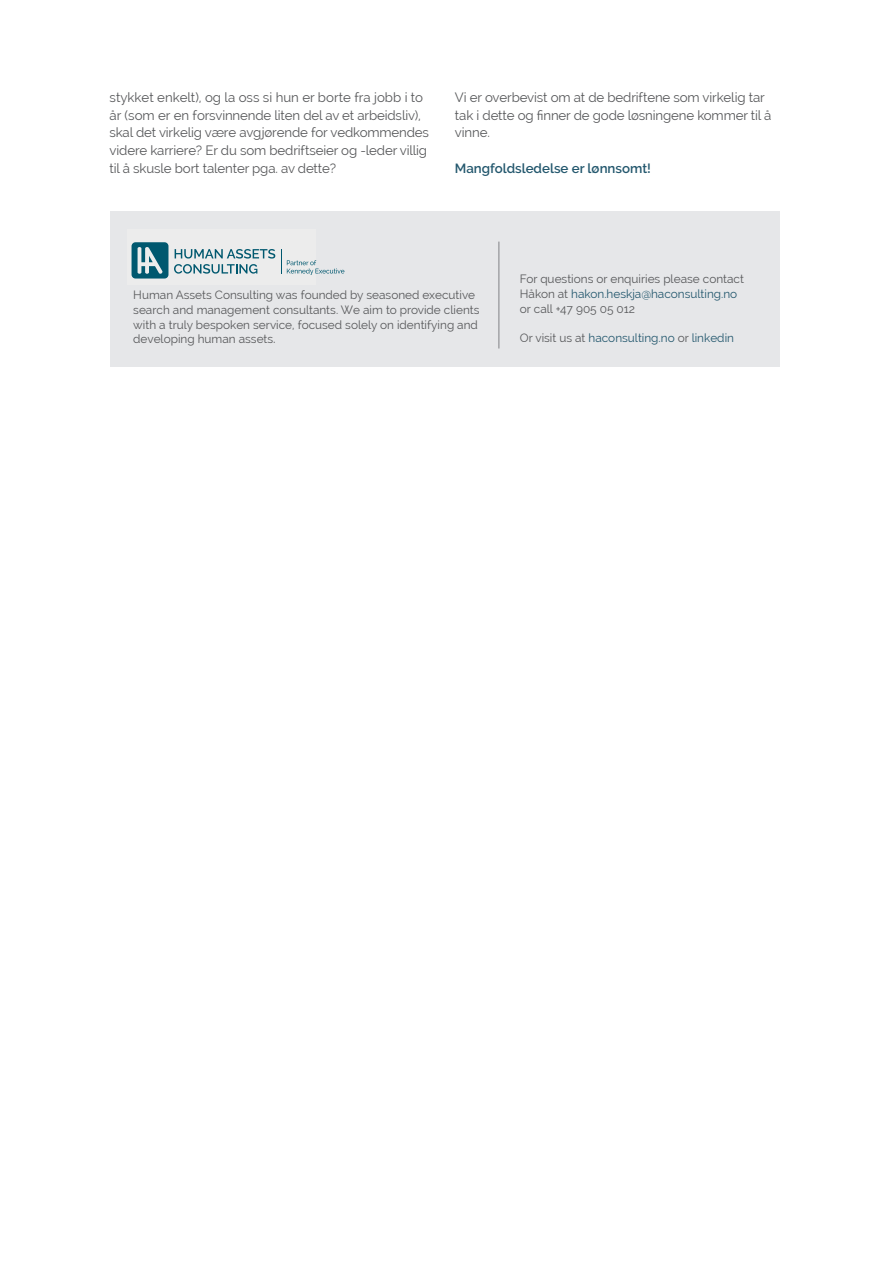
<style>
.page{position:relative;width:893px;height:1263px;background:#fff}
.page>*{position:absolute;margin:0;border:0;box-sizing:border-box;transform-origin:0 0}
.t1{font:13.35px/17.7px "Raleway";letter-spacing:-.01em;color:#57585a}
.t2{font:600 13.35px "Raleway";color:#24586e}
.t3{font:11.85px/14.7px "Raleway";color:#57585a}
.t4{font:11.85px "Raleway";color:#24586e}
.s1{font-size:13.35px}
.s2{color:#24586e}
.s3{color:#57585a}
</style>
<div class="page">
<div style="left:110px;top:211px;width:669px;height:156px;background:#e6e7e9"></div>
<hr style="left:498px;top:242px;width:1px;height:106px;background:#808285">
<div style="left:128px;top:230px;width:188px;height:55px;background:#ececec"></div>
<svg style="left:132px;top:242px;width:212px;height:37px"></svg>
<p class="t1" style="left:110px;top:88px;width:321px">stykket enkelt), og la oss si hun er borte fra jobb i to år (som er en forsvinnende liten del av et arbeidsliv), skal det virkelig være avgjørende for vedkommendes videre karriere? Er du som bedriftseier og -leder villig til å skusle bort talenter pga. av dette?</p>
<p class="t1" style="left:455px;top:88px;width:318px">Vi er overbevist om at de bedriftene som virkelig tar tak i dette og finner de gode løsningene kommer til å vinne.</p>
<p class="t2" style="left:455px;top:160px;width:198px">Mangfoldsledelse er lønnsomt!</p>
<p class="t3" style="left:133px;top:287px;width:348px">Human Assets Consulting was founded by seasoned executive search and management consultants. We aim to provide clients with a truly bespoken service, focused solely on identifying and developing human assets<span class="s1">.</span></p>
<p class="t3" style="left:520px;top:271px;width:226px">For questions or enquiries please contact<br>Håkon at <span class="s2">hakon.heskja@haconsulting.no </span>or call +47 905 05 012</p>
<p class="t4" style="left:520px;top:331px;width:216px"><span class="s3">Or visit us at</span> haconsulting.no <span class="s3">or</span> linkedin</p>
</div>
